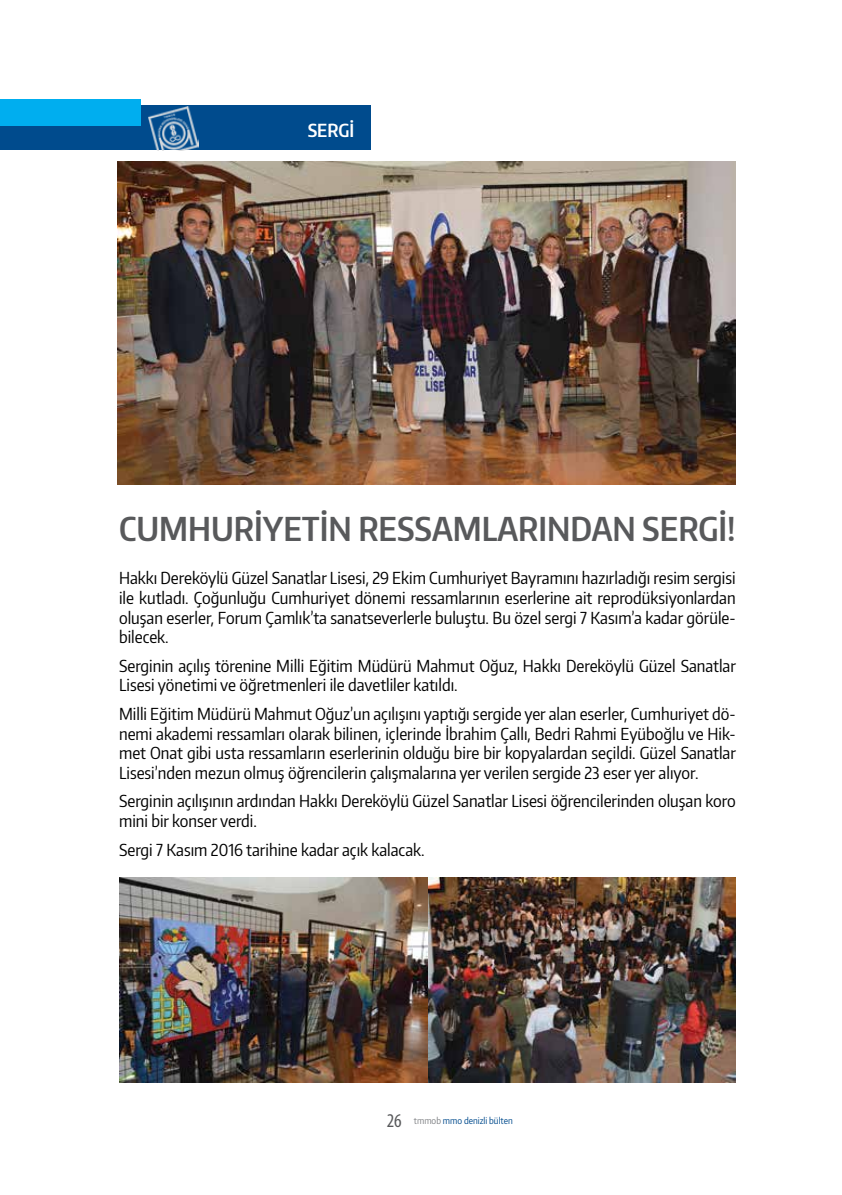
<style>
.page{position:relative;width:842px;height:1195px;background:#fff}
.page>*{position:absolute;margin:0;border:0;box-sizing:border-box;transform-origin:0 0}
.t1{font:600 32.85px "Encode Sans Condensed";color:#58595b}
.t2{font:600 18px "Encode Sans Condensed";color:#fff}
.t3{font:16.5px/19.8px "Encode Sans Condensed";color:#000;text-align:justify}
.t4{font:9px "Encode Sans Condensed";color:#004b8d}
.s1{font-family:"Myriad Pro";font-stretch:condensed;font-size:19.5px;color:#58595b}
.s2{color:#808285}
</style>
<div class="page">
<div style="left:0;top:106px;width:371px;height:44px;background:#004b8d"></div>
<div style="left:0;top:99px;width:140px;height:27px;background:#00aeef"></div>
<img style="left:148px;top:107px;width:50px;height:43px">
<img style="left:118px;top:161px;width:618px;height:323px">
<img style="left:119px;top:877px;width:617px;height:205px">
<p class="t2" style="left:308px;top:119px;width:48px">SERGİ</p>
<h1 class="t1" style="left:119px;top:507px;width:618px">CUMHURİYETİN RESSAMLARINDAN SERGİ!</h1>
<p class="t3" style="left:119px;top:567px;width:618px">Hakkı Dereköylü Güzel Sanatlar Lisesi, 29 Ekim Cumhuriyet Bayramını hazırladığı resim sergisi ile kutladı. Çoğunluğu Cumhuriyet dönemi ressamlarının eserlerine ait reprodüksiyonlardan oluşan eserler, Forum Çamlık’ta sanatseverlerle buluştu. Bu özel sergi 7 Kasım’a kadar görüle&shy;bilecek.</p>
<p class="t3" style="left:119px;top:655px;width:618px">Serginin açılış törenine Milli Eğitim Müdürü Mahmut Oğuz, Hakkı Dereköylü Güzel Sanatlar<br>Lisesi yönetimi ve öğretmenleri ile davetliler katıldı.</p>
<p class="t3" style="left:119px;top:703px;width:618px">Milli Eğitim Müdürü Mahmut Oğuz’un açılışını yaptığı sergide yer alan eserler, Cumhuriyet dö&shy;nemi akademi ressamları olarak bilinen, içlerinde İbrahim Çallı, Bedri Rahmi Eyüboğlu ve Hik&shy;met Onat gibi usta ressamların eserlerinin olduğu bire bir kopyalardan seçildi. Güzel Sanatlar Lisesi’nden mezun olmuş öğrencilerin çalışmalarına yer verilen sergide 23 eser yer alıyor.</p>
<p class="t3" style="left:119px;top:791px;width:618px">Serginin açılışının ardından Hakkı Dereköylü Güzel Sanatlar Lisesi öğrencilerinden oluşan koro mini bir konser verdi.</p>
<p class="t3" style="left:119px;top:839px;width:307px">Sergi 7 Kasım 2016 tarihine kadar açık kalacak.</p>
<p class="t4" style="left:387px;top:1114px;width:128px"><span class="s1">26</span> <span class="s2">tmmob</span> mmo denizli bülten</p>
</div>
